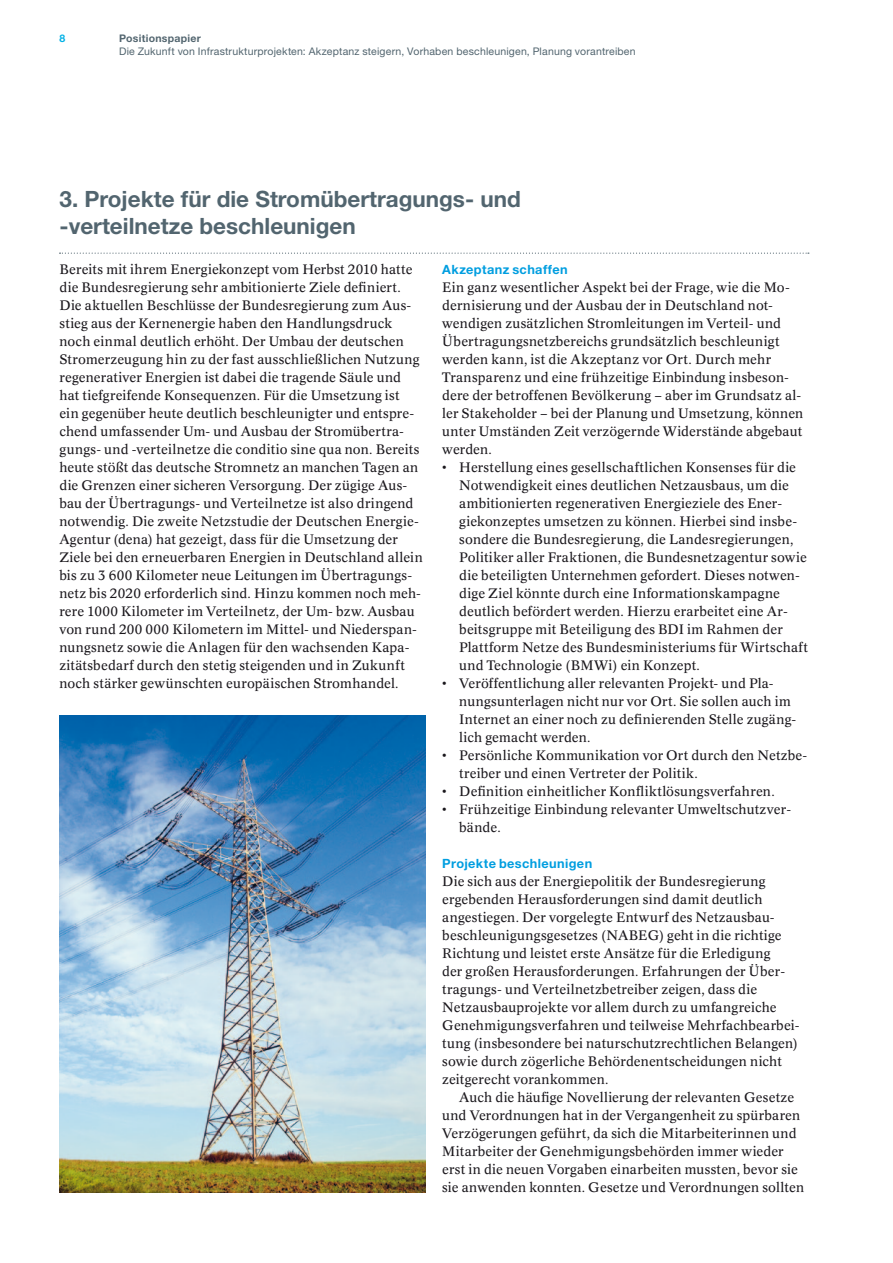
<style>
.page{position:relative;width:893px;height:1263px;background:#fff}
.page>*{position:absolute;margin:0;border:0;box-sizing:border-box;transform-origin:0 0}
.t1{font:700 22.5px/27px "Helvetica Neue LT";color:#52656f}
.t2{font:13.5px/18px "Concorde BQ";letter-spacing:.015em;color:#1a171c}
.t3{font:700 12.75px "Helvetica Neue LT";letter-spacing:.03em;color:#009ee0}
.t4{font:10.5px "Helvetica Neue LT";letter-spacing:.02em;color:#52656f}
.t5{font:700 10.5px "Helvetica Neue LT";letter-spacing:.025em;color:#52656f}
.t6{font:700 10.5px "Helvetica Neue LT";color:#00b1e6}
</style>
<div class="page">
<svg style="left:60px;top:253px;width:749px;height:1px"></svg>
<img style="left:60px;top:716px;width:365px;height:476px">
<p class="t6" style="left:60px;top:32px;width:7px">8</p>
<p class="t5" style="left:119px;top:32px;width:83px">Positionspapier</p>
<p class="t4" style="left:119px;top:45px;width:518px">Die Zukunft von Infrastrukturprojekten: Akzeptanz steigern, Vorhaben beschleunigen, Planung vorantreiben</p>
<h1 class="t1" style="left:60px;top:185px;width:463px">3. Projekte für die Stromübertragungs- und -verteilnetze beschleunigen</h1>
<p class="t2" style="left:59px;top:261px;width:365px">Bereits mit ihrem Energiekonzept vom Herbst 2010 hatte die Bundesregierung sehr ambitionierte Ziele definiert.<br>Die aktuellen Beschlüsse der Bundesregierung zum Aus&shy;stieg aus der Kernenergie haben den Handlungsdruck noch einmal deutlich erhöht. Der Umbau der deutschen Stromerzeugung hin zu der fast ausschließlichen Nutzung regenerativer Energien ist dabei die tragende Säule und hat tiefgreifende Konsequenzen. Für die Umsetzung ist<br>ein gegenüber heute deutlich beschleunigter und entspre&shy;chend umfassender Um- und Ausbau der Stromübertra&shy;gungs- und -verteilnetze die conditio sine qua non. Bereits heute stößt das deutsche Stromnetz an manchen Tagen an die Grenzen einer sicheren Versorgung. Der zügige Aus&shy;bau der Übertragungs- und Verteilnetze ist also dringend notwendig. Die zweite Netzstudie der Deutschen Energie-Agentur (dena) hat gezeigt, dass für die Umsetzung der Ziele bei den erneuerbaren Energien in Deutschland allein bis zu 3 600 Kilometer neue Leitungen im Übertragungs&shy;netz bis 2020 erforderlich sind. Hinzu kommen noch meh&shy;rere 1000 Kilometer im Verteilnetz, der Um- bzw. Ausbau von rund 200 000 Kilometern im Mittel- und Niederspan&shy;nungsnetz sowie die Anlagen für den wachsenden Kapa&shy;zitätsbedarf durch den stetig steigenden und in Zukunft noch stärker gewünschten europäischen Stromhandel.</p>
<p class="t3" style="left:442px;top:262px;width:127px">Akzeptanz schaffen</p>
<p class="t2" style="left:442px;top:279px;width:363px">Ein ganz wesentlicher Aspekt bei der Frage, wie die Mo&shy;dernisierung und der Ausbau der in Deutschland not&shy;wendigen zusätzlichen Stromleitungen im Verteil- und Übertragungsnetzbereichs grundsätzlich beschleunigt werden kann, ist die Akzeptanz vor Ort. Durch mehr Transparenz und eine frühzeitige Einbindung insbeson&shy;dere der betroffenen Bevölkerung – aber im Grundsatz al&shy;ler Stakeholder – bei der Planung und Umsetzung, können unter Umständen Zeit verzögernde Widerstände abgebaut werden.</p>
<p class="t2" style="left:459px;top:459px;width:350px;text-indent:-17px">• Herstellung eines gesellschaftlichen Konsenses für die Notwendigkeit eines deutlichen Netzausbaus, um die ambitionierten regenerativen Energieziele des Ener&shy;giekonzeptes umsetzen zu können. Hierbei sind insbe&shy;sondere die Bundesregierung, die Landesregierungen, Politiker aller Fraktionen, die Bundesnetzagentur sowie die beteiligten Unternehmen gefordert. Dieses notwen&shy;dige Ziel könnte durch eine Informationskampagne deutlich befördert werden. Hierzu erarbeitet eine Ar&shy;beitsgruppe mit Beteiligung des BDI im Rahmen der Plattform Netze des Bundesministeriums für Wirtschaft und Technologie (BMWi) ein Konzept.</p>
<p class="t2" style="left:459px;top:675px;width:339px;text-indent:-17px">• Veröffentlichung aller relevanten Projekt- und Pla&shy;nungsunterlagen nicht nur vor Ort. Sie sollen auch im Internet an einer noch zu definierenden Stelle zugäng&shy;lich gemacht werden.</p>
<p class="t2" style="left:459px;top:747px;width:350px;text-indent:-17px">• Persönliche Kommunikation vor Ort durch den Netzbe&shy;treiber und einen Vertreter der Politik.</p>
<p class="t2" style="left:442px;top:783px;width:334px">• Definition einheitlicher Konfliktlösungsverfahren.</p>
<p class="t2" style="left:459px;top:801px;width:333px;text-indent:-17px">• Frühzeitige Einbindung relevanter Umweltschutzver&shy;bände.</p>
<p class="t3" style="left:442px;top:856px;width:152px">Projekte beschleunigen</p>
<p class="t2" style="left:442px;top:873px;width:359px">Die sich aus der Energiepolitik der Bundesregierung ergebenden Herausforderungen sind damit deutlich angestiegen. Der vorgelegte Entwurf des Netzausbau&shy;beschleunigungsgesetzes (NABEG) geht in die richtige Richtung und leistet erste Ansätze für die Erledigung<br>der großen Herausforderungen. Erfahrungen der Über&shy;tragungs- und Verteilnetzbetreiber zeigen, dass die Netzausbauprojekte vor allem durch zu umfangreiche Genehmigungsverfahren und teilweise Mehrfachbearbei&shy;tung (insbesondere bei naturschutzrechtlichen Belangen) sowie durch zögerliche Behördenentscheidungen nicht zeitgerecht vorankommen.</p>
<p class="t2" style="left:442px;top:1089px;width:363px;text-indent:17px">Auch die häufige Novellierung der relevanten Gesetze und Verordnungen hat in der Vergangenheit zu spürbaren Verzögerungen geführt, da sich die Mitarbeiterinnen und Mitarbeiter der Genehmigungsbehörden immer wieder erst in die neuen Vorgaben einarbeiten mussten, bevor sie sie anwenden konnten. Gesetze und Verordnungen sollten</p>
</div>
